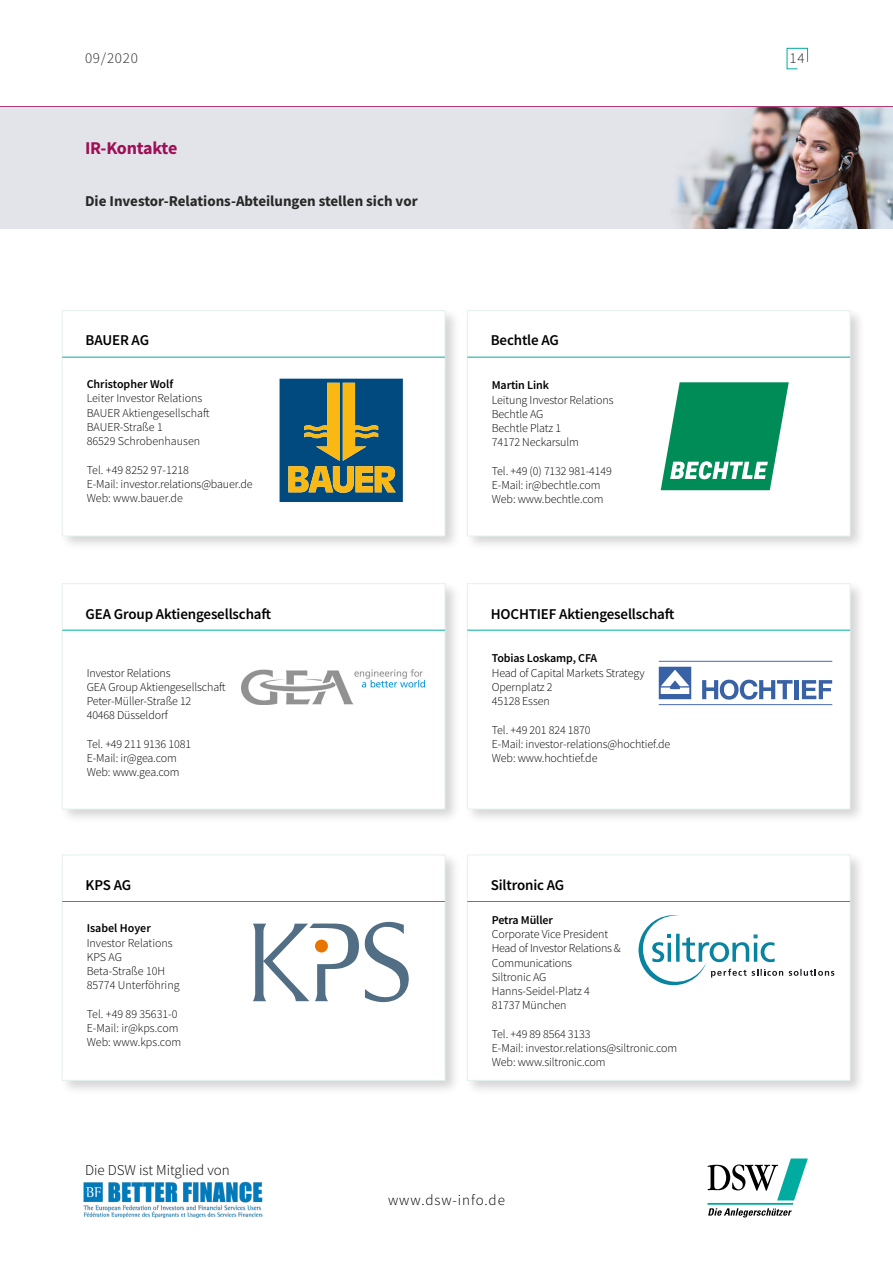
<style>
.page{position:relative;width:893px;height:1263px;background:#fff}
.page>*{position:absolute;margin:0;border:0;box-sizing:border-box;transform-origin:0 0}
.t1{font:700 18px "Source Sans Pro";letter-spacing:-.02em;color:#9d1057}
.t2{font:600 15px "Source Sans Pro";letter-spacing:-.01em;color:#000}
.Fließtext_DSW_Newsle{font:700 15px "Source Sans Pro";color:#282827}
.t3{font:300 15px "Source Sans Pro";color:#000}
.t4{font:300 15px "Source Sans Pro";letter-spacing:.06em;color:#000}
.t5{font:300 15px "Source Sans Pro";letter-spacing:.05em;color:#282827}
.t6{font:300 12px/14.2px "Source Sans Pro";letter-spacing:-.01em;color:#000}
.t7{font:600 12px "Source Sans Pro";letter-spacing:-.01em;color:#000}
</style>
<div class="page">
<svg style="left:786px;top:48px;width:22px;height:22px"></svg>
<hr style="left:0;top:106px;width:893px;height:1px;background:#9d1057">
<svg style="left:707px;top:1158px;width:101px;height:59px"></svg>
<img style="left:83px;top:1182px;width:180px;height:36px">
<img style="left:0;top:107px;width:893px;height:121px">
<div style="left:59px;top:851px;width:401px;height:244px;background:#000;opacity:.17"></div>
<div style="left:62px;top:855px;width:383px;height:225px;background:#fff;border:1px solid #e6f0f0"></div>
<hr style="left:62px;top:901px;width:383px;height:1px;background:#00aba0">
<svg style="left:253px;top:922px;width:156px;height:80px"></svg>
<div style="left:315px;top:939px;width:13px;height:13px;background:#e87500;border-radius:50%"></div>
<div style="left:464px;top:307px;width:401px;height:244px;background:#000;opacity:.17"></div>
<div style="left:467px;top:310px;width:383px;height:226px;background:#fff;border:1px solid #e6f0f0"></div>
<hr style="left:467px;top:357px;width:383px;height:1px;background:#00aba0">
<svg style="left:661px;top:382px;width:128px;height:108px"></svg>
<div style="left:59px;top:307px;width:401px;height:244px;background:#000;opacity:.17"></div>
<div style="left:62px;top:310px;width:383px;height:226px;background:#fff;border:1px solid #e6f0f0"></div>
<hr style="left:62px;top:357px;width:383px;height:1px;background:#00aba0">
<svg style="left:279px;top:378px;width:124px;height:124px;background:#4b6c64"></svg>
<div style="left:59px;top:580px;width:401px;height:244px;background:#000;opacity:.17"></div>
<div style="left:62px;top:583px;width:383px;height:226px;background:#fff;border:1px solid #e6f0f0"></div>
<hr style="left:62px;top:630px;width:383px;height:1px;background:#00aba0">
<img style="left:242px;top:669px;width:182px;height:35px">
<div style="left:464px;top:580px;width:401px;height:244px;background:#000;opacity:.17"></div>
<div style="left:467px;top:583px;width:383px;height:226px;background:#fff;border:1px solid #e6f0f0"></div>
<hr style="left:467px;top:630px;width:383px;height:1px;background:#00aba0">
<svg style="left:659px;top:661px;width:173px;height:44px"></svg>
<hr style="left:794px;top:680px;width:4px;height:19px;background:#3661a6">
<div style="left:464px;top:851px;width:401px;height:244px;background:#000;opacity:.17"></div>
<div style="left:467px;top:855px;width:383px;height:225px;background:#fff;border:1px solid #e6f0f0"></div>
<hr style="left:467px;top:901px;width:383px;height:1px;background:#00aba0">
<svg style="left:789px;top:969px;width:45px;height:7px"></svg>
<svg style="left:638px;top:915px;width:145px;height:70px"></svg>
<p class="t5" style="left:85px;top:49px;width:54px">09/2020</p>
<p class="t5" style="left:790px;top:49px;width:17px">14</p>
<p class="t1" style="left:85px;top:136px;width:94px">IR-Kontakte</p>
<p class="Fließtext_DSW_Newsle" style="left:85px;top:191px;width:334px">Die Investor-Relations-Abteilungen stellen sich vor</p>
<p class="t2" style="left:86px;top:331px;width:65px">BAUER AG</p>
<p class="t7" style="left:87px;top:376px;width:88px">Christopher Wolf</p>
<p class="t6" style="left:87px;top:391px;width:124px">Leiter Investor Relations<br>BAUER Aktiengesellschaft</p>
<p class="t6" style="left:87px;top:420px;width:115px">BAUER-Straße 1<br>86529 Schrobenhausen</p>
<p class="t6" style="left:87px;top:462px;width:167px">Tel. +49 8252 97-1218<br>E-Mail: investor.relations@bauer.de</p>
<p class="t6" style="left:87px;top:491px;width:98px">Web: www.bauer.de</p>
<p class="t2" style="left:86px;top:604px;width:187px">GEA Group Aktiengesellschaft</p>
<p class="t6" style="left:87px;top:665px;width:86px">Investor Relations</p>
<p class="t6" style="left:87px;top:680px;width:140px">GEA Group Aktiengesellschaft</p>
<p class="t6" style="left:87px;top:694px;width:106px">Peter-Müller-Straße 12</p>
<p class="t6" style="left:87px;top:708px;width:83px">40468 Düsseldorf</p>
<p class="t6" style="left:87px;top:737px;width:106px">Tel. +49 211 9136 1081</p>
<p class="t6" style="left:87px;top:751px;width:92px">E-Mail: ir@gea.com</p>
<p class="t6" style="left:87px;top:765px;width:94px">Web: www.gea.com</p>
<p class="t2" style="left:86px;top:875px;width:47px">KPS AG</p>
<p class="t7" style="left:87px;top:920px;width:66px">Isabel Hoyer</p>
<p class="t6" style="left:87px;top:935px;width:88px">Investor Relations<br>KPS AG</p>
<p class="t6" style="left:87px;top:964px;width:94px">Beta-Straße 10H<br>85774 Unterföhring</p>
<p class="t6" style="left:87px;top:1007px;width:93px">Tel. +49 89 35631-0<br>E-Mail: ir@kps.com</p>
<p class="t6" style="left:87px;top:1035px;width:96px">Web: www.kps.com</p>
<p class="t3" style="left:85px;top:1161px;width:146px">Die DSW ist Mitglied von</p>
<p class="t2" style="left:491px;top:331px;width:70px">Bechtle AG</p>
<p class="t7" style="left:492px;top:377px;width:59px">Martin Link</p>
<p class="t6" style="left:492px;top:392px;width:123px">Leitung Investor Relations</p>
<p class="t6" style="left:492px;top:407px;width:53px">Bechtle AG</p>
<p class="t6" style="left:492px;top:421px;width:71px">Bechtle Platz 1</p>
<p class="t6" style="left:492px;top:435px;width:89px">74172 Neckarsulm</p>
<p class="t6" style="left:492px;top:464px;width:121px">Tel. +49 (0) 7132 981-4149</p>
<p class="t6" style="left:492px;top:478px;width:110px">E-Mail: ir@bechtle.com</p>
<p class="t6" style="left:492px;top:492px;width:113px">Web: www.bechtle.com</p>
<p class="t2" style="left:491px;top:604px;width:185px">HOCHTIEF Aktiengesellschaft</p>
<p class="t7" style="left:492px;top:650px;width:107px">Tobias Loskamp, CFA</p>
<p class="t6" style="left:492px;top:665px;width:154px">Head of Capital Markets Strategy</p>
<p class="t6" style="left:492px;top:680px;width:62px">Opernplatz 2</p>
<p class="t6" style="left:492px;top:694px;width:60px">45128 Essen</p>
<p class="t6" style="left:492px;top:722px;width:100px">Tel. +49 201 824 1870</p>
<p class="t6" style="left:492px;top:737px;width:180px">E-Mail: investor-relations@hochtief.de</p>
<p class="t6" style="left:492px;top:751px;width:107px">Web: www.hochtief.de</p>
<p class="t2" style="left:491px;top:875px;width:75px">Siltronic AG</p>
<p class="t7" style="left:492px;top:912px;width:63px">Petra Müller</p>
<p class="t6" style="left:492px;top:927px;width:118px">Corporate Vice President</p>
<p class="t6" style="left:492px;top:941px;width:130px">Head of Investor Relations &amp;</p>
<p class="t6" style="left:492px;top:955px;width:82px">Communications<br>Siltronic AG</p>
<p class="t6" style="left:492px;top:984px;width:99px">Hanns-Seidel-Platz 4<br>81737 München</p>
<p class="t6" style="left:492px;top:1027px;width:187px">Tel. +49 89 8564 3133<br>E-Mail: investor.relations@siltronic.com</p>
<p class="t6" style="left:492px;top:1055px;width:115px">Web: www.siltronic.com</p>
<p class="t4" style="left:388px;top:1191px;width:118px">www.dsw-info.de</p>
</div>
